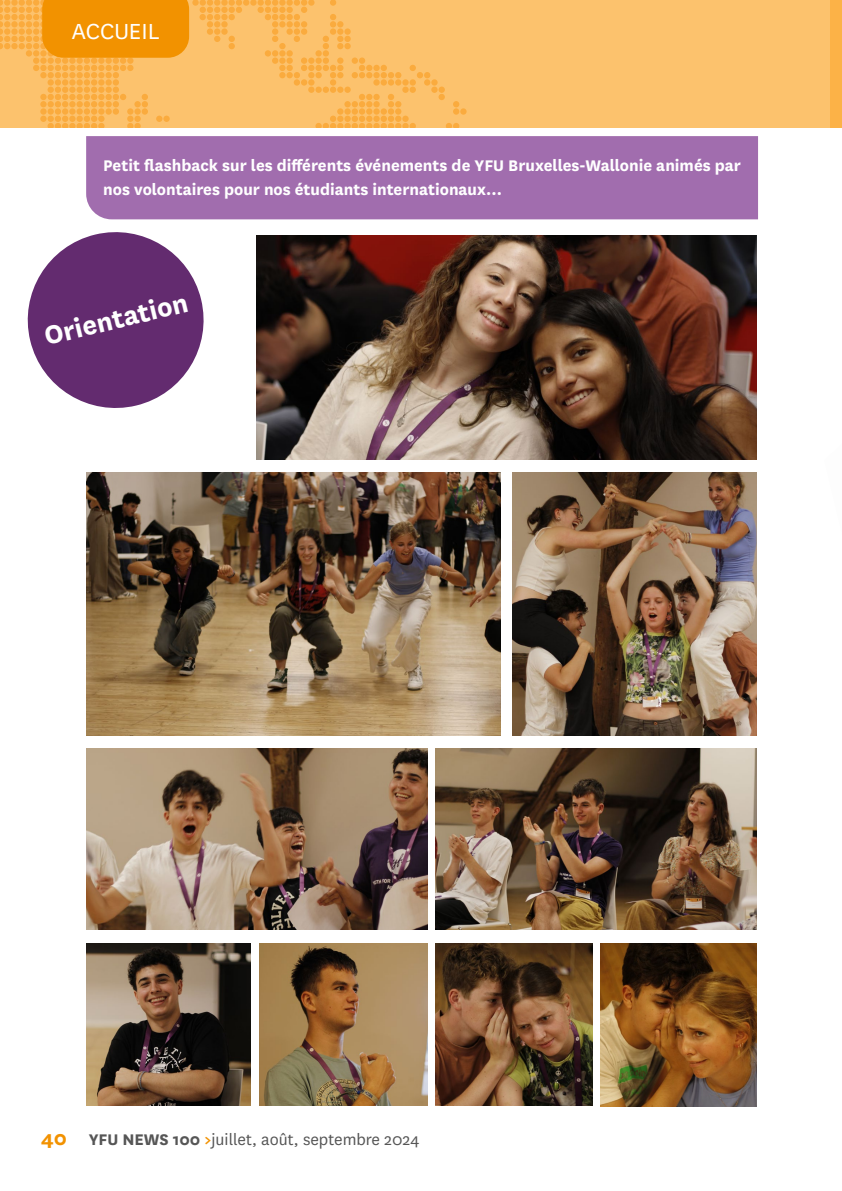
<style>
.page{position:relative;width:842px;height:1191px;background:#fff}
.page>*{position:absolute;margin:0;border:0;box-sizing:border-box;transform-origin:0 0}
.t1{font:700 30px "National";color:#fff}
.t2{font:25.5px "National";color:#fff}
.t3{font:700 18px/24px "National";color:#fff}
.t4{font:18px "National";color:#565656}
.s1{font-weight:700;font-size:22.5px;color:#f29200}
.s2{font-weight:700}
.s3{font-weight:700;color:#f29200}
</style>
<div class="page">
<svg style="left:841px;top:0;width:1px;height:128px"></svg>
<svg style="left:0;top:0;width:841px;height:128px;background:#fbbf67"></svg>
<svg style="left:19px;top:0;width:170px;height:58px;background:#f3970d"></svg>
<img style="left:86px;top:472px;width:415px;height:264px">
<img style="left:257px;top:235px;width:500px;height:224px">
<svg style="left:27px;top:232px;width:177px;height:176px"></svg>
<img style="left:512px;top:472px;width:245px;height:264px">
<img style="left:436px;top:748px;width:321px;height:182px">
<img style="left:86px;top:748px;width:341px;height:182px">
<div style="left:86px;top:136px;width:672px;height:83px;background:#a16dae"></div>
<img style="left:86px;top:943px;width:165px;height:163px">
<img style="left:260px;top:943px;width:167px;height:163px">
<img style="left:436px;top:943px;width:156px;height:163px">
<img style="left:601px;top:943px;width:156px;height:163px">
<h2 class="t2" style="left:72px;top:15px;width:89px">ACCUEIL</h2>
<p class="t3" style="left:103px;top:152px;width:639px">Petit flashback sur les différents événements de YFU Bruxelles-Wallonie animés par nos volontaires pour nos étudiants internationaux...</p>
<h1 class="t1" style="left:40px;top:315px;width:148px;rotate:-13deg">Orientation</h1>
<p class="t4" style="left:41px;top:1127px;width:380px"><span class="s1">40</span> <span class="s2">YFU NEWS 100</span> <span class="s3">&gt;</span>juillet, août, septembre 2024</p>
</div>
